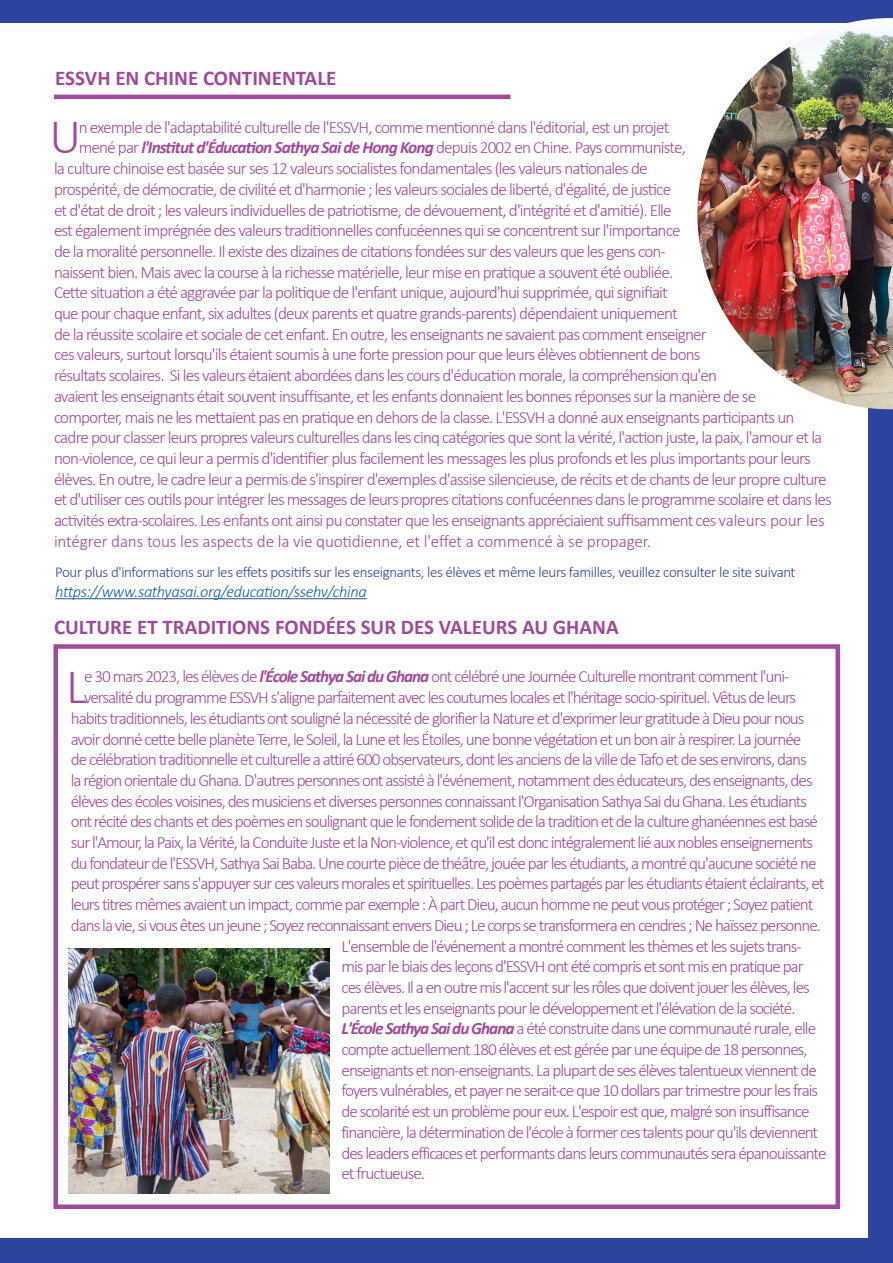
<style>
.page{position:relative;width:893px;height:1263px;background:#2c449e}
.page>*{position:absolute;margin:0;border:0;box-sizing:border-box;transform-origin:0 0}
.t1{font:300 49.8px "Calibri";color:#a1499b}
.t2{font:700 21px "Calibri";color:#a1499b}
.t3{font:300 17.25px "Calibri";letter-spacing:-.06em;color:#a1499b}
.t4{font:300 17.25px "Calibri";letter-spacing:-.01em;color:#a1499b}
.t5{font:italic 300 16.5px "Calibri";letter-spacing:-.025em;color:#175d9e}
.t6{font:300 15px "Calibri";letter-spacing:-.025em;color:#2c449e}
.s1{font-weight:700;font-style:italic}
</style>
<div class="page">
<div style="left:0;top:23px;width:868px;height:1214px;background:#fff"></div>
<div style="left:54px;top:644px;width:786px;height:565px;border:4px solid #a1499b"></div>
<img style="left:68px;top:948px;width:262px;height:246px">
<hr style="left:54px;top:95px;width:456px;height:4px;background:#a1499b">
<hr style="left:55px;top:598px;width:312px;height:1px;background:#175d9e">
<img style="left:697px;top:18px;width:196px;height:391px">
<p class="t2" style="left:55px;top:63px;width:283px">ESSVH EN CHINE CONTINENTALE</p>
<p class="t1" style="left:49px;top:106px;width:33px">U</p>
<p class="t3" style="left:79px;top:116px;width:592px">n exemple de l'adaptabilité culturelle de l'ESSVH, comme mentionné dans l'éditorial, est un projet</p>
<p class="t3" style="left:79px;top:137px;width:609px">mené par <span class="s1">l'Institut d'Éducation Sathya Sai de Hong Kong</span> depuis 2002 en Chine. Pays communiste,</p>
<p class="t3" style="left:54px;top:158px;width:595px">la culture chinoise est basée sur ses 12 valeurs socialistes fondamentales (les valeurs nationales de</p>
<p class="t3" style="left:54px;top:178px;width:619px">prospérité, de démocratie, de civilité et d'harmonie ; les valeurs sociales de liberté, d'égalité, de justice</p>
<p class="t3" style="left:54px;top:199px;width:619px">et d'état de droit ; les valeurs individuelles de patriotisme, de dévouement, d'intégrité et d'amitié). Elle</p>
<p class="t3" style="left:54px;top:220px;width:628px">est également imprégnée des valeurs traditionnelles confucéennes qui se concentrent sur l'importance</p>
<p class="t3" style="left:54px;top:241px;width:613px">de la moralité personnelle. Il existe des dizaines de citations fondées sur des valeurs que les gens con-</p>
<p class="t3" style="left:54px;top:261px;width:621px">naissent bien. Mais avec la course à la richesse matérielle, leur mise en pratique a souvent été oubliée.</p>
<p class="t3" style="left:54px;top:282px;width:615px">Cette situation a été aggravée par la politique de l'enfant unique, aujourd'hui supprimée, qui signifiait</p>
<p class="t3" style="left:54px;top:303px;width:625px">que pour chaque enfant, six adultes (deux parents et quatre grands-parents) dépendaient uniquement</p>
<p class="t3" style="left:54px;top:323px;width:654px">de la réussite scolaire et sociale de cet enfant. En outre, les enseignants ne savaient pas comment enseigner</p>
<p class="t3" style="left:54px;top:344px;width:648px">ces valeurs, surtout lorsqu'ils étaient soumis à une forte pression pour que leurs élèves obtiennent de bons</p>
<p class="t3" style="left:54px;top:365px;width:664px">résultats scolaires. Si les valeurs étaient abordées dans les cours d'éducation morale, la compréhension qu'en</p>
<p class="t3" style="left:54px;top:385px;width:704px">avaient les enseignants était souvent insuffisante, et les enfants donnaient les bonnes réponses sur la manière de se</p>
<p class="t3" style="left:54px;top:406px;width:742px">comporter, mais ne les mettaient pas en pratique en dehors de la classe. L'ESSVH a donné aux enseignants participants un</p>
<p class="t3" style="left:54px;top:427px;width:770px">cadre pour classer leurs propres valeurs culturelles dans les cinq catégories que sont la vérité, l'action juste, la paix, l'amour et la</p>
<p class="t3" style="left:54px;top:448px;width:758px">non-violence, ce qui leur a permis d'identifier plus facilement les messages les plus profonds et les plus importants pour leurs</p>
<p class="t3" style="left:54px;top:468px;width:774px">élèves. En outre, le cadre leur a permis de s'inspirer d'exemples d'assise silencieuse, de récits et de chants de leur propre culture</p>
<p class="t3" style="left:54px;top:489px;width:779px">et d'utiliser ces outils pour intégrer les messages de leurs propres citations confucéennes dans le programme scolaire et dans les</p>
<p class="t3" style="left:54px;top:510px;width:772px">activités extra-scolaires. Les enfants ont ainsi pu constater que les enseignants appréciaient suffisamment ces valeurs pour les</p>
<p class="t4" style="left:54px;top:530px;width:598px">intégrer dans tous les aspects de la vie quotidienne, et l'effet a commencé à se propager.</p>
<p class="t6" style="left:55px;top:562px;width:742px">Pour plus d'informations sur les effets positifs sur les enseignants, les élèves et même leurs familles, veuillez consulter le site suivant</p>
<p class="t5" style="left:55px;top:581px;width:313px">https://www.sathyasai.org/education/ssehv/china</p>
<p class="t2" style="left:54px;top:612px;width:566px">CULTURE ET TRADITIONS FONDÉES SUR DES VALEURS AU GHANA</p>
<p class="t1" style="left:66px;top:656px;width:22px">L</p>
<p class="t3" style="left:84px;top:666px;width:707px">e 30 mars 2023, les élèves de <span class="s1">l'École Sathya Sai du Ghana</span> ont célébré une Journée Culturelle montrant comment l'uni-</p>
<p class="t3" style="left:84px;top:687px;width:714px">versalité du programme ESSVH s'aligne parfaitement avec les coutumes locales et l'héritage socio-spirituel. Vêtus de leurs</p>
<p class="t3" style="left:71px;top:707px;width:735px">habits traditionnels, les étudiants ont souligné la nécessité de glorifier la Nature et d'exprimer leur gratitude à Dieu pour nous</p>
<p class="t3" style="left:71px;top:728px;width:732px">avoir donné cette belle planète Terre, le Soleil, la Lune et les Étoiles, une bonne végétation et un bon air à respirer. La journée</p>
<p class="t3" style="left:71px;top:749px;width:738px">de célébration traditionnelle et culturelle a attiré 600 observateurs, dont les anciens de la ville de Tafo et de ses environs, dans</p>
<p class="t3" style="left:71px;top:769px;width:743px">la région orientale du Ghana. D'autres personnes ont assisté à l'événement, notamment des éducateurs, des enseignants, des</p>
<p class="t3" style="left:71px;top:790px;width:738px">élèves des écoles voisines, des musiciens et diverses personnes connaissant l'Organisation Sathya Sai du Ghana. Les étudiants</p>
<p class="t3" style="left:71px;top:811px;width:749px">ont récité des chants et des poèmes en soulignant que le fondement solide de la tradition et de la culture ghanéennes est basé</p>
<p class="t3" style="left:71px;top:831px;width:744px">sur l'Amour, la Paix, la Vérité, la Conduite Juste et la Non-violence, et qu'il est donc intégralement lié aux nobles enseignements</p>
<p class="t3" style="left:71px;top:852px;width:747px">du fondateur de l'ESSVH, Sathya Sai Baba. Une courte pièce de théâtre, jouée par les étudiants, a montré qu'aucune société ne</p>
<p class="t3" style="left:71px;top:873px;width:755px">peut prospérer sans s'appuyer sur ces valeurs morales et spirituelles. Les poèmes partagés par les étudiants étaient éclairants, et</p>
<p class="t3" style="left:71px;top:894px;width:744px">leurs titres mêmes avaient un impact, comme par exemple : À part Dieu, aucun homme ne peut vous protéger ; Soyez patient</p>
<p class="t3" style="left:71px;top:914px;width:752px">dans la vie, si vous êtes un jeune ; Soyez reconnaissant envers Dieu ; Le corps se transformera en cendres ; Ne haïssez personne.</p>
<p class="t3" style="left:342px;top:935px;width:462px">L'ensemble de l'événement a montré comment les thèmes et les sujets trans-</p>
<p class="t3" style="left:342px;top:956px;width:464px">mis par le biais des leçons d'ESSVH ont été compris et sont mis en pratique par</p>
<p class="t3" style="left:342px;top:976px;width:470px">ces élèves. Il a en outre mis l'accent sur les rôles que doivent jouer les élèves, les</p>
<p class="t3" style="left:342px;top:997px;width:456px">parents et les enseignants pour le développement et l'élévation de la société.</p>
<p class="t3" style="left:342px;top:1018px;width:476px"><span class="s1">L'École Sathya Sai du Ghana</span> a été construite dans une communauté rurale, elle</p>
<p class="t3" style="left:342px;top:1038px;width:468px">compte actuellement 180 élèves et est gérée par une équipe de 18 personnes,</p>
<p class="t3" style="left:342px;top:1059px;width:477px">enseignants et non-enseignants. La plupart de ses élèves talentueux viennent de</p>
<p class="t3" style="left:342px;top:1080px;width:478px">foyers vulnérables, et payer ne serait-ce que 10 dollars par trimestre pour les frais</p>
<p class="t3" style="left:342px;top:1101px;width:470px">de scolarité est un problème pour eux. L'espoir est que, malgré son insuffisance</p>
<p class="t3" style="left:342px;top:1121px;width:478px">financière, la détermination de l'école à former ces talents pour qu'ils deviennent</p>
<p class="t3" style="left:342px;top:1142px;width:486px">des leaders efficaces et performants dans leurs communautés sera épanouissante</p>
<p class="t3" style="left:342px;top:1163px;width:85px">et fructueuse.</p>
</div>
